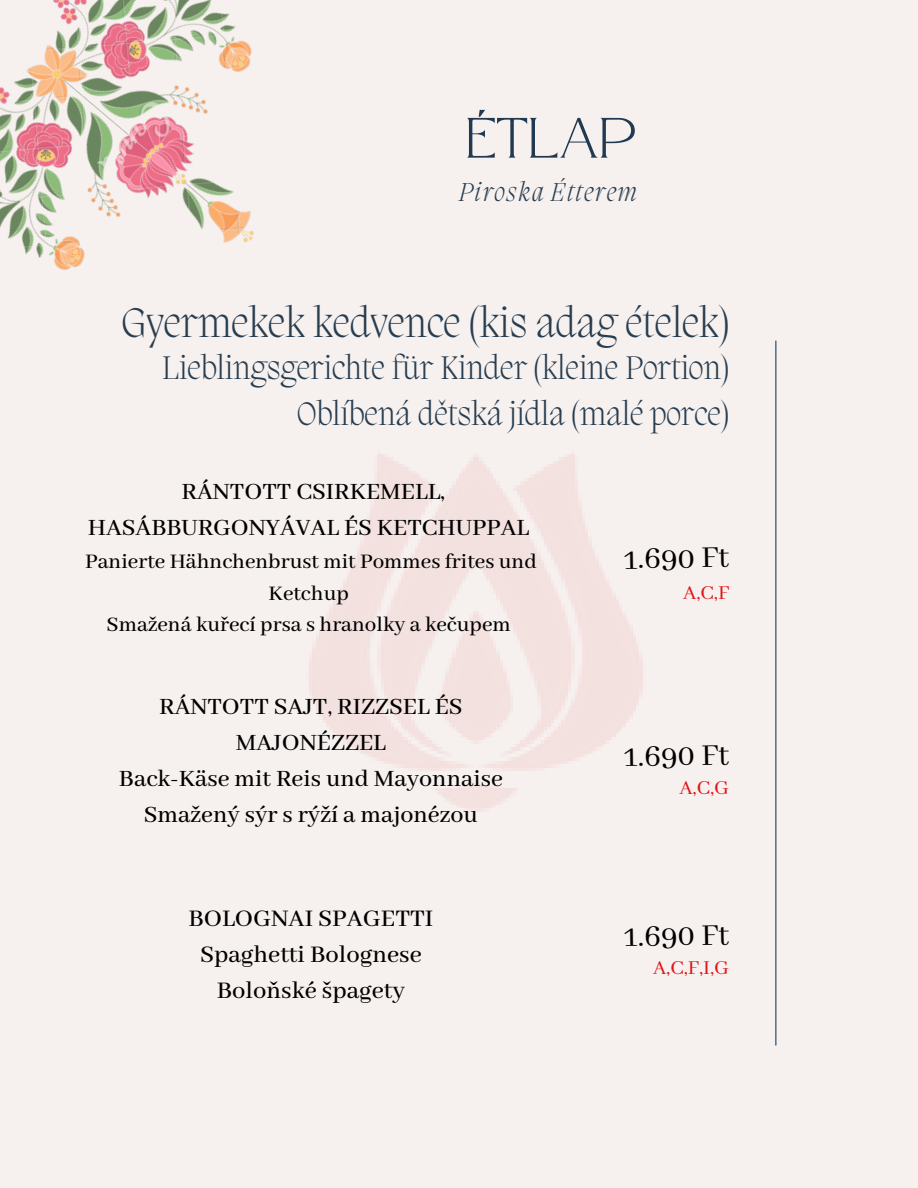
<style>
.page{position:relative;width:918px;height:1188px;background:#f6f0ee}
.page>*{position:absolute;margin:0;border:0;box-sizing:border-box;transform-origin:0 0}
.t1{font:56.7px "Atteron";color:#213a51}
.t2{font:200 42.45px "Migra";color:#273d50}
.t3{font:33.6px "Abhaya Libre";color:#000}
.t4{font:200 33.45px "Migra";color:#273d50}
.t5{font:500 26.55px "Abhaya Libre";color:#000}
.t6{font:italic 200 26.55px "Migra";letter-spacing:.06em;color:#273d50}
.t7{font:500 26.1px/36px "Abhaya Libre";color:#000;text-align:center}
.t8{font:500 23.1px/31.5px "Abhaya Libre";color:#000;text-align:center}
.t9{font:22.05px "Abhaya Libre";color:#e01318}
</style>
<div class="page">
<hr style="left:775px;top:341px;width:1px;height:704px;background:#19456b">
<img style="left:0;top:0;width:254px;height:270px">
<p class="t1" style="left:466px;top:105px;width:172px">ÉTLAP</p>
<p class="t6" style="left:459px;top:180px;width:179px">Piroska Étterem</p>
<p class="t2" style="left:122px;top:302px;width:609px">Gyermekek kedvence (kis adag ételek)</p>
<p class="t4" style="left:162px;top:352px;width:569px">Lieblingsgerichte für Kinder (kleine Portion)</p>
<p class="t4" style="left:297px;top:398px;width:434px">Oblíbená dětská jídla (malé porce)</p>
<p class="t7" style="left:88px;top:474px;width:443px">RÁNTOTT CSIRKEMELL,<br>HASÁBBURGONYÁVAL ÉS KETCHUPPAL</p>
<p class="t8" style="left:85px;top:547px;width:453px">Panierte Hähnchenbrust mit Pommes frites und<br>Ketchup</p>
<p class="t8" style="left:107px;top:610px;width:406px">Smažená kuřecí prsa s hranolky a kečupem</p>
<p class="t7" style="left:159px;top:690px;width:305px">RÁNTOTT SAJT, RIZZSEL ÉS<br>MAJONÉZZEL</p>
<p class="t7" style="left:119px;top:762px;width:385px">Back-Käse mit Reis und Mayonnaise</p>
<p class="t7" style="left:144px;top:798px;width:336px">Smažený sýr s rýží a majonézou</p>
<p class="t5" style="left:188px;top:904px;width:247px">BOLOGNAI SPAGETTI</p>
<p class="t5" style="left:200px;top:940px;width:223px">Spaghetti Bolognese</p>
<p class="t5" style="left:217px;top:976px;width:190px">Boloňské špagety</p>
<p class="t3" style="left:624px;top:540px;width:106px;rotate:-1deg">1.690 Ft</p>
<p class="t9" style="left:683px;top:581px;width:47px">A,C,F</p>
<p class="t3" style="left:624px;top:738px;width:106px;rotate:-1deg">1.690 Ft</p>
<p class="t9" style="left:679px;top:776px;width:51px">A,C,G</p>
<p class="t3" style="left:624px;top:918px;width:106px;rotate:-1deg">1.690 Ft</p>
<p class="t9" style="left:653px;top:956px;width:78px">A,C,F,I,G</p>
</div>
